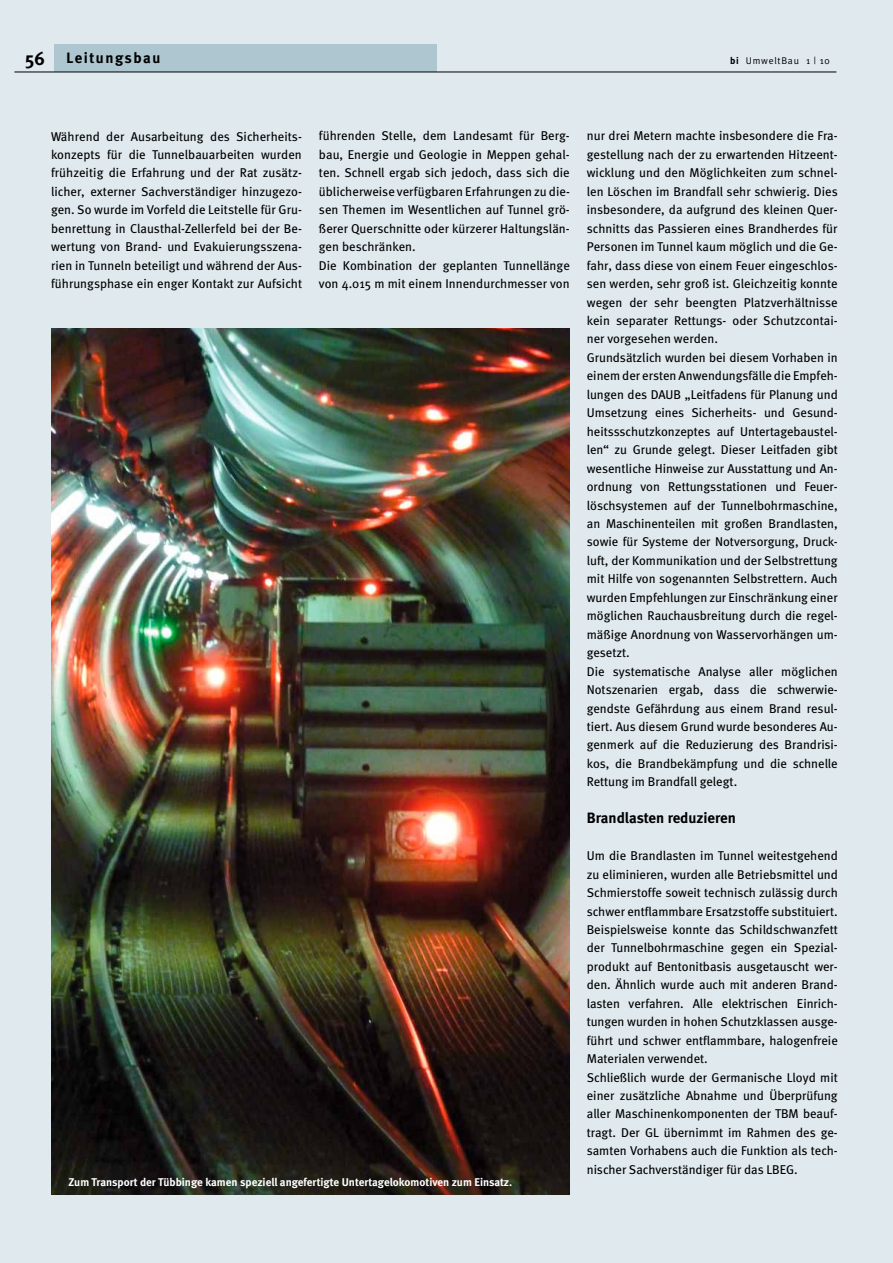
<style>
.page{position:relative;width:893px;height:1263px;background:#e0eaee}
.page>*{position:absolute;margin:0;border:0;box-sizing:border-box;transform-origin:0 0}
.t1{font:700 15px "Meta";color:#000}
.t2{font:700 15px "Meta Plus";letter-spacing:.1em;color:#000}
.t3{font:12.75px/18.5px "Meta";color:#000}
.t4{font:700 11.25px "Meta";color:#fff}
.t5{font:9.75px "Meta Plus Normal";letter-spacing:.075em;color:#000}
.s1{font-size:18.75px}
.s2{font-family:"Meta";font-weight:700}
</style>
<div class="page">
<div style="left:54px;top:44px;width:383px;height:28px;background:#adc6d0"></div>
<hr style="left:14px;top:72px;width:822px;height:1px;background:#000">
<img style="left:51px;top:328px;width:519px;height:867px">
<p class="t2" style="left:25px;top:52px;width:137px"><span class="s1">56</span> Leitungsbau</p>
<p class="t5" style="left:730px;top:57px;width:101px"><span class="s2">bi</span> UmweltBau 1 | 10</p>
<p class="t3" style="left:51px;top:128px;width:253px;text-align:justify">Während der Ausarbeitung des Sicherheits&shy;konzepts für die Tunnelbauarbeiten wurden frühzeitig die Erfahrung und der Rat zusätz&shy;licher, externer Sachverständiger hinzugezo&shy;gen. So wurde im Vorfeld die Leitstelle für Gru&shy;benrettung in Clausthal-Zellerfeld bei der Be&shy;wertung von Brand- und Evakuierungsszena&shy;rien in Tunneln beteiligt und während der Aus&shy;führungsphase ein enger Kontakt zur Aufsicht</p>
<p class="t3" style="left:319px;top:128px;width:252px">führenden Stelle, dem Landesamt für Berg&shy;bau, Energie und Geologie in Meppen gehal&shy;ten. Schnell ergab sich jedoch, dass sich die üblicherweise verfügbaren Erfahrungen zu die&shy;sen Themen im Wesentlichen auf Tunnel grö&shy;ßerer Querschnitte oder kürzerer Haltungslän&shy;gen beschränken.<br>Die Kombination der geplanten Tunnellänge von 4.015 m mit einem Innendurchmesser von</p>
<p class="t3" style="left:587px;top:128px;width:253px">nur drei Metern machte insbesondere die Fra&shy;gestellung nach der zu erwartenden Hitzeent&shy;wicklung und den Möglichkeiten zum schnel&shy;len Löschen im Brandfall sehr schwierig. Dies insbesondere, da aufgrund des kleinen Quer&shy;schnitts das Passieren eines Brandherdes für Personen im Tunnel kaum möglich und die Ge&shy;fahr, dass diese von einem Feuer eingeschlos&shy;sen werden, sehr groß ist. Gleichzeitig konnte wegen der sehr beengten Platzverhältnisse kein separater Rettungs- oder Schutzcontai&shy;ner vorgesehen werden.<br>Grundsätzlich wurden bei diesem Vorhaben in einem der ersten Anwendungsfälle die Empfeh&shy;lungen des DAUB „Leitfadens für Planung und Umsetzung eines Sicherheits- und Gesund&shy;heitssschutzkonzeptes auf Untertagebaustel&shy;len“ zu Grunde gelegt. Dieser Leitfaden gibt wesentliche Hinweise zur Ausstattung und An&shy;ordnung von Rettungsstationen und Feuer&shy;löschsystemen auf der Tunnelbohrmaschine, an Maschinenteilen mit großen Brandlasten, sowie für Systeme der Notversorgung, Druck&shy;luft, der Kommunikation und der Selbstrettung mit Hilfe von sogenannten Selbstrettern. Auch wurden Empfehlungen zur Einschränkung einer möglichen Rauchausbreitung durch die regel&shy;mäßige Anordnung von Wasservorhängen um&shy;gesetzt.<br>Die systematische Analyse aller möglichen Notszenarien ergab, dass die schwerwie&shy;gendste Gefährdung aus einem Brand resul&shy;tiert. Aus diesem Grund wurde besonderes Au&shy;genmerk auf die Reduzierung des Brandrisi&shy;kos, die Brandbekämpfung und die schnelle Rettung im Brandfall gelegt.</p>
<p class="t1" style="left:587px;top:812px;width:151px">Brandlasten reduzieren</p>
<p class="t3" style="left:587px;top:847px;width:253px">Um die Brandlasten im Tunnel weitestgehend zu eliminieren, wurden alle Betriebsmittel und Schmierstoffe soweit technisch zulässig durch schwer entflammbare Ersatzstoffe substituiert.<br>Beispielsweise konnte das Schildschwanzfett der Tunnelbohrmaschine gegen ein Spezial&shy;produkt auf Bentonitbasis ausgetauscht wer&shy;den. Ähnlich wurde auch mit anderen Brand&shy;lasten verfahren. Alle elektrischen Einrich&shy;tungen wurden in hohen Schutzklassen ausge&shy;führt und schwer entflammbare, halogenfreie Materialen verwendet.<br>Schließlich wurde der Germanische Lloyd mit einer zusätzliche Abnahme und Überprüfung aller Maschinenkomponenten der TBM beauf&shy;tragt. Der GL übernimmt im Rahmen des ge&shy;samten Vorhabens auch die Funktion als tech&shy;nischer Sachverständiger für das LBEG.</p>
<p class="t4" style="left:68px;top:1178px;width:445px">Zum Transport der Tübbinge kamen speziell angefertigte Untertagelokomotiven zum Einsatz.</p>
</div>
